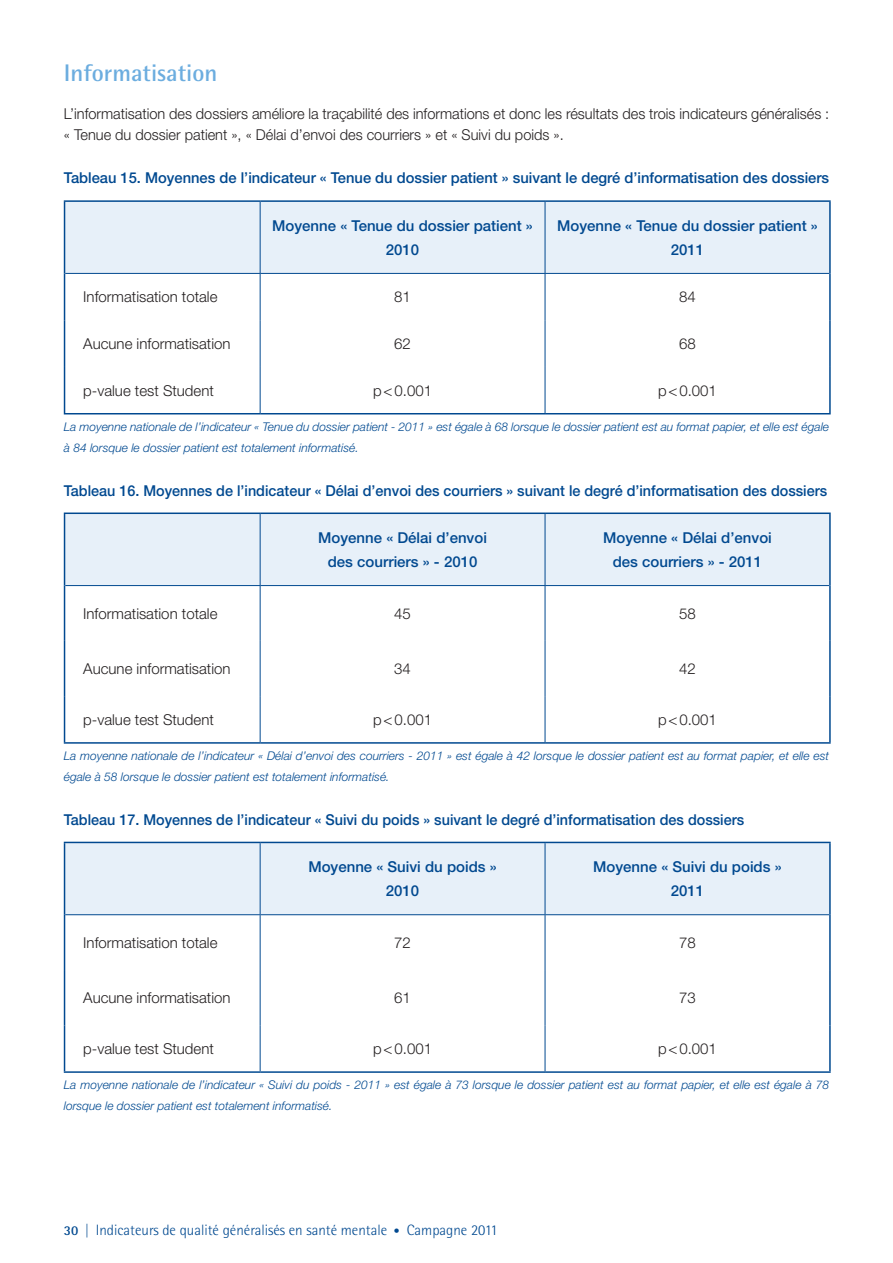
<style>
.page{position:relative;width:893px;height:1263px;background:#fff}
.page>*{position:absolute;margin:0;border:0;box-sizing:border-box;transform-origin:0 0}
.t1{font:700 24px "Rotis Semi Sans Std";color:#6caddf}
.t2{font:300 15px/21px "Helvetica Neue LT Std";color:#231f20}
.t3{font:500 15px/24px "Helvetica Neue LT Std";color:#014990;text-align:center}
.t4{font:500 15px "Helvetica Neue LT Std";color:#014990;scale:.96 1}
.t5{font:300 15px "Rotis Semi Sans Std";color:#014990}
.t6{font:italic 300 12px/21px "Helvetica Neue LT Std";color:#014990}
.s1{font-weight:700;font-size:13.5px}
.s2{font-size:13.5px}
.s3{font-size:12px}
</style>
<div class="page">
<div style="left:65px;top:202px;width:764px;height:71px;background:#e7f0f9"></div>
<hr style="left:260px;top:202px;width:1px;height:71px;background:#014990">
<hr style="left:260px;top:367px;width:1px;height:46px;background:#014990">
<hr style="left:545px;top:367px;width:1px;height:46px;background:#014990">
<hr style="left:64px;top:367px;width:1px;height:46px;background:#014990">
<hr style="left:829px;top:367px;width:2px;height:46px;background:#014990">
<hr style="left:64px;top:413px;width:196px;height:1px;background:#014990">
<hr style="left:260px;top:413px;width:285px;height:1px;background:#014990">
<hr style="left:545px;top:413px;width:286px;height:1px;background:#014990">
<hr style="left:64px;top:200px;width:196px;height:2px;background:#014990">
<hr style="left:64px;top:202px;width:1px;height:71px;background:#014990">
<hr style="left:260px;top:200px;width:285px;height:2px;background:#014990">
<hr style="left:545px;top:200px;width:286px;height:2px;background:#014990">
<hr style="left:829px;top:202px;width:2px;height:71px;background:#014990">
<hr style="left:545px;top:202px;width:1px;height:71px;background:#014990">
<hr style="left:65px;top:273px;width:195px;height:1px;background:#014990">
<hr style="left:260px;top:273px;width:285px;height:1px;background:#014990">
<hr style="left:260px;top:274px;width:1px;height:46px;background:#014990">
<hr style="left:545px;top:273px;width:284px;height:1px;background:#014990">
<hr style="left:545px;top:274px;width:1px;height:46px;background:#014990">
<hr style="left:260px;top:320px;width:1px;height:47px;background:#014990">
<hr style="left:545px;top:320px;width:1px;height:47px;background:#014990">
<hr style="left:64px;top:273px;width:1px;height:47px;background:#014990">
<hr style="left:829px;top:273px;width:2px;height:47px;background:#014990">
<hr style="left:64px;top:320px;width:1px;height:47px;background:#014990">
<hr style="left:829px;top:320px;width:2px;height:47px;background:#014990">
<div style="left:65px;top:514px;width:764px;height:71px;background:#e7f0f9"></div>
<svg style="left:65px;top:586px;width:764px;height:156px"></svg>
<hr style="left:260px;top:514px;width:1px;height:71px;background:#014990">
<hr style="left:260px;top:696px;width:1px;height:46px;background:#014990">
<hr style="left:545px;top:696px;width:1px;height:46px;background:#014990">
<hr style="left:64px;top:696px;width:1px;height:46px;background:#014990">
<hr style="left:829px;top:696px;width:2px;height:46px;background:#014990">
<hr style="left:64px;top:742px;width:196px;height:2px;background:#014990">
<hr style="left:260px;top:742px;width:285px;height:2px;background:#014990">
<hr style="left:545px;top:742px;width:286px;height:2px;background:#014990">
<hr style="left:64px;top:512px;width:196px;height:2px;background:#014990">
<hr style="left:64px;top:514px;width:1px;height:71px;background:#014990">
<hr style="left:260px;top:512px;width:285px;height:2px;background:#014990">
<hr style="left:545px;top:512px;width:286px;height:2px;background:#014990">
<hr style="left:829px;top:514px;width:2px;height:71px;background:#014990">
<hr style="left:545px;top:514px;width:1px;height:71px;background:#014990">
<hr style="left:65px;top:585px;width:195px;height:1px;background:#014990">
<hr style="left:260px;top:585px;width:285px;height:1px;background:#014990">
<hr style="left:260px;top:586px;width:1px;height:55px;background:#014990">
<hr style="left:545px;top:585px;width:284px;height:1px;background:#014990">
<hr style="left:545px;top:586px;width:1px;height:55px;background:#014990">
<hr style="left:260px;top:641px;width:1px;height:55px;background:#014990">
<hr style="left:545px;top:641px;width:1px;height:55px;background:#014990">
<hr style="left:64px;top:585px;width:1px;height:56px;background:#014990">
<hr style="left:829px;top:585px;width:2px;height:56px;background:#014990">
<hr style="left:64px;top:641px;width:1px;height:55px;background:#014990">
<hr style="left:829px;top:641px;width:2px;height:55px;background:#014990">
<div style="left:65px;top:843px;width:764px;height:71px;background:#e7f0f9"></div>
<svg style="left:65px;top:915px;width:764px;height:156px"></svg>
<hr style="left:260px;top:843px;width:1px;height:71px;background:#014990">
<hr style="left:260px;top:1025px;width:1px;height:46px;background:#014990">
<hr style="left:545px;top:1025px;width:1px;height:46px;background:#014990">
<hr style="left:64px;top:1025px;width:1px;height:46px;background:#014990">
<hr style="left:829px;top:1025px;width:2px;height:46px;background:#014990">
<hr style="left:64px;top:1071px;width:196px;height:2px;background:#014990">
<hr style="left:260px;top:1071px;width:285px;height:2px;background:#014990">
<hr style="left:545px;top:1071px;width:286px;height:2px;background:#014990">
<hr style="left:64px;top:842px;width:196px;height:1px;background:#014990">
<hr style="left:64px;top:843px;width:1px;height:72px;background:#014990">
<hr style="left:260px;top:842px;width:285px;height:1px;background:#014990">
<hr style="left:545px;top:842px;width:286px;height:1px;background:#014990">
<hr style="left:829px;top:843px;width:2px;height:72px;background:#014990">
<hr style="left:545px;top:843px;width:1px;height:71px;background:#014990">
<hr style="left:65px;top:914px;width:195px;height:1px;background:#014990">
<hr style="left:260px;top:914px;width:285px;height:1px;background:#014990">
<hr style="left:260px;top:915px;width:1px;height:55px;background:#014990">
<hr style="left:545px;top:914px;width:284px;height:1px;background:#014990">
<hr style="left:545px;top:915px;width:1px;height:55px;background:#014990">
<hr style="left:260px;top:970px;width:1px;height:55px;background:#014990">
<hr style="left:545px;top:970px;width:1px;height:55px;background:#014990">
<hr style="left:64px;top:915px;width:1px;height:55px;background:#014990">
<hr style="left:829px;top:915px;width:2px;height:55px;background:#014990">
<hr style="left:64px;top:970px;width:1px;height:55px;background:#014990">
<hr style="left:829px;top:970px;width:2px;height:55px;background:#014990">
<h1 class="t1" style="left:64px;top:58px;width:155px">Informatisation</h1>
<p class="t2" style="left:64px;top:103px;width:767px">L’informatisation des dossiers améliore la traçabilité des informations et donc les résultats des trois indicateurs généralisés : « Tenue du dossier patient », « Délai d’envoi des courriers » et « Suivi du poids ».</p>
<p class="t3" style="left:64px;top:166px;width:767px">Tableau 15. Moyennes de l’indicateur « Tenue du dossier patient » suivant le degré d’informatisation des dossiers</p>
<p class="t3" style="left:272px;top:213px;width:262px">Moyenne « Tenue du dossier patient »<br>2010</p>
<p class="t3" style="left:557px;top:213px;width:262px">Moyenne « Tenue du dossier patient »<br>2011</p>
<p class="t2" style="left:83px;top:286px;width:136px">Informatisation totale</p>
<p class="t2" style="left:394px;top:286px;width:18px">81</p>
<p class="t2" style="left:679px;top:286px;width:18px">84</p>
<p class="t2" style="left:83px;top:333px;width:149px">Aucune informatisation</p>
<p class="t2" style="left:394px;top:333px;width:18px">62</p>
<p class="t2" style="left:679px;top:333px;width:18px">68</p>
<p class="t2" style="left:83px;top:380px;width:132px">p-value test Student</p>
<p class="t2" style="left:373px;top:380px;width:60px">p&lt;0.001</p>
<p class="t2" style="left:658px;top:380px;width:60px">p&lt;0.001</p>
<p class="t6" style="left:64px;top:416px;width:767px">La moyenne nationale de l’indicateur « Tenue du dossier patient - 2011 » est égale à 68 lorsque le dossier patient est au format papier, et elle est égale à 84 lorsque le dossier patient est totalement informatisé.</p>
<p class="t4" style="left:64px;top:481px;width:797px">Tableau 16. Moyennes de l’indicateur « Délai d’envoi des courriers » suivant le degré d’informatisation des dossiers</p>
<p class="t3" style="left:318px;top:525px;width:170px">Moyenne « Délai d’envoi des courriers » - 2010</p>
<p class="t3" style="left:603px;top:525px;width:170px">Moyenne « Délai d’envoi des courriers » - 2011</p>
<p class="t2" style="left:83px;top:602px;width:136px">Informatisation totale</p>
<p class="t2" style="left:394px;top:602px;width:18px">45</p>
<p class="t2" style="left:679px;top:602px;width:18px">58</p>
<p class="t2" style="left:83px;top:658px;width:149px">Aucune informatisation</p>
<p class="t2" style="left:394px;top:658px;width:18px">34</p>
<p class="t2" style="left:679px;top:658px;width:18px">42</p>
<p class="t2" style="left:83px;top:709px;width:132px">p-value test Student</p>
<p class="t2" style="left:373px;top:709px;width:60px">p&lt;0.001</p>
<p class="t2" style="left:658px;top:709px;width:60px">p&lt;0.001</p>
<p class="t6" style="left:64px;top:745px;width:767px">La moyenne nationale de l’indicateur « Délai d’envoi des courriers - 2011 » est égale à 42 lorsque le dossier patient est au format papier, et elle est égale à 58 lorsque le dossier patient est totalement informatisé.</p>
<p class="t4" style="left:64px;top:810px;width:710px">Tableau 17. Moyennes de l’indicateur « Suivi du poids » suivant le degré d’informatisation des dossiers</p>
<p class="t3" style="left:308px;top:854px;width:190px">Moyenne « Suivi du poids »<br>2010</p>
<p class="t3" style="left:593px;top:854px;width:190px">Moyenne « Suivi du poids »<br>2011</p>
<p class="t2" style="left:83px;top:931px;width:136px">Informatisation totale</p>
<p class="t2" style="left:394px;top:931px;width:18px">72</p>
<p class="t2" style="left:679px;top:931px;width:18px">78</p>
<p class="t2" style="left:83px;top:987px;width:149px">Aucune informatisation</p>
<p class="t2" style="left:394px;top:987px;width:18px">61</p>
<p class="t2" style="left:679px;top:987px;width:18px">73</p>
<p class="t2" style="left:83px;top:1038px;width:132px">p-value test Student</p>
<p class="t2" style="left:373px;top:1038px;width:60px">p&lt;0.001</p>
<p class="t2" style="left:658px;top:1038px;width:60px">p&lt;0.001</p>
<p class="t6" style="left:64px;top:1074px;width:767px">La moyenne nationale de l’indicateur « Suivi du poids - 2011 » est égale à 73 lorsque le dossier patient est au format papier, et elle est égale à 78 lorsque le dossier patient est totalement informatisé.</p>
<p class="t5" style="left:64px;top:1222px;width:435px"><span class="s1">30</span> <span class="s2">|</span> Indicateurs de qualité généralisés en santé mentale <span class="s3">•</span> Campagne 2011</p>
</div>
